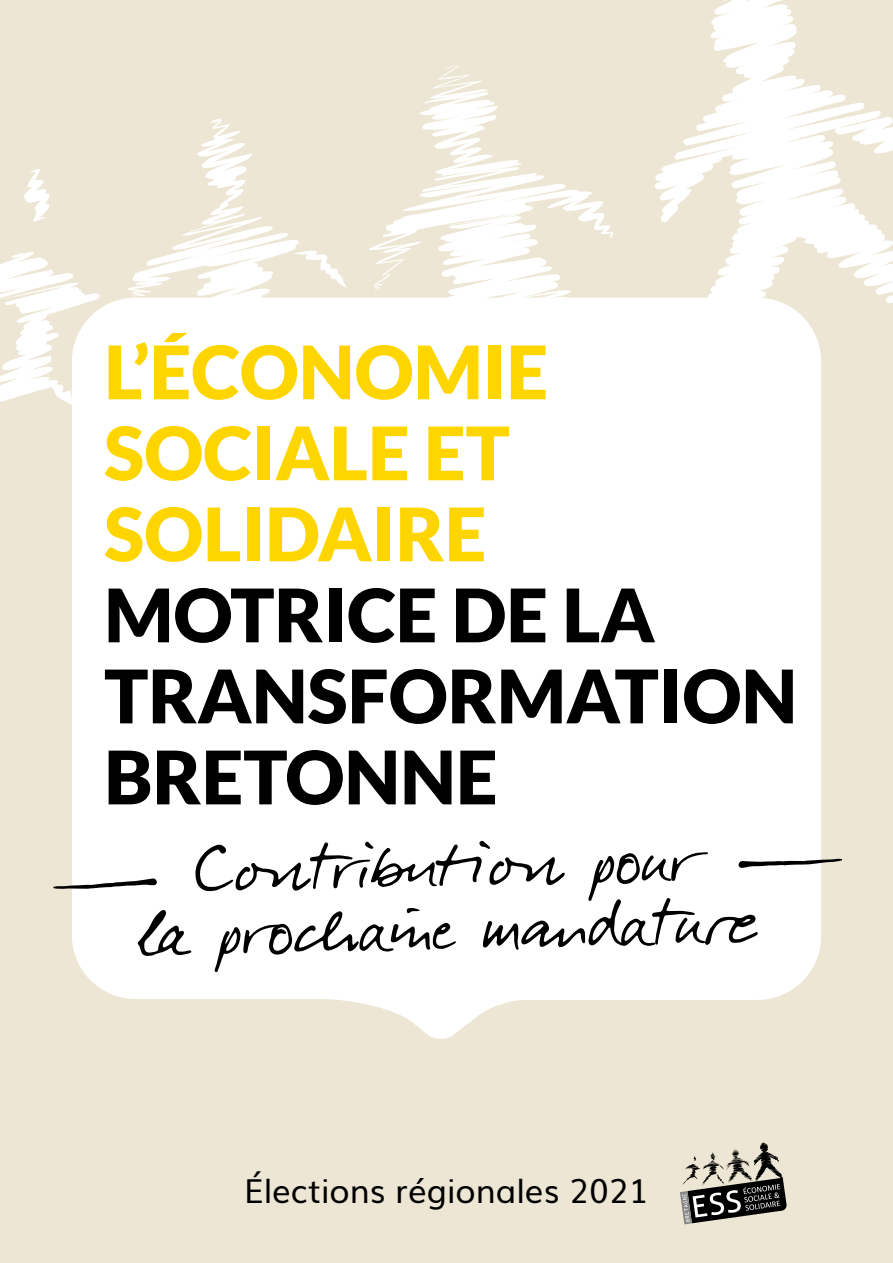
<style>
.page{position:relative;width:893px;height:1263px;background:#ede6d4}
.page>*{position:absolute;margin:0;border:0;box-sizing:border-box;transform-origin:0 0}
.t1{font:84px/63px "Darkwoman";color:#000;text-align:center}
.t2{font:900 73.8px/81px "Lato";color:#000}
.t3{font:900 73.8px/81px "Lato";color:#ffd500}
.t4{font:33px "Muli";color:#000}
</style>
<div class="page">
<svg style="left:655px;top:0;width:238px;height:303px"></svg>
<svg style="left:399px;top:212px;width:261px;height:86px"></svg>
<svg style="left:373px;top:277px;width:15px;height:14px"></svg>
<svg style="left:369px;top:66px;width:247px;height:211px"></svg>
<svg style="left:301px;top:250px;width:46px;height:38px"></svg>
<svg style="left:128px;top:118px;width:173px;height:180px"></svg>
<svg style="left:128px;top:294px;width:10px;height:4px"></svg>
<svg style="left:0;top:252px;width:100px;height:153px"></svg>
<svg style="left:23px;top:169px;width:27px;height:53px"></svg>
<div style="left:72px;top:298px;width:749px;height:741px;background:#fff"></div>
<svg style="left:680px;top:1142px;width:107px;height:82px"></svg>
<svg style="left:53px;top:878px;width:104px;height:11px"></svg>
<svg style="left:738px;top:859px;width:104px;height:9px"></svg>
<p class="t3" style="left:104px;top:330px;width:445px">L’ÉCONOMIE<br>SOCIALE ET<br>SOLIDAIRE</p>
<p class="t2" style="left:104px;top:573px;width:694px">MOTRICE DE LA<br>TRANSFORMATION<br>BRETONNE</p>
<p class="t1" style="left:135px;top:831px;width:593px;rotate:-1deg">Con tribu ti on pour<br>la proch aine man dature</p>
<p class="t4" style="left:244px;top:1164px;width:406px">Élections régionales 2021</p>
</div>
